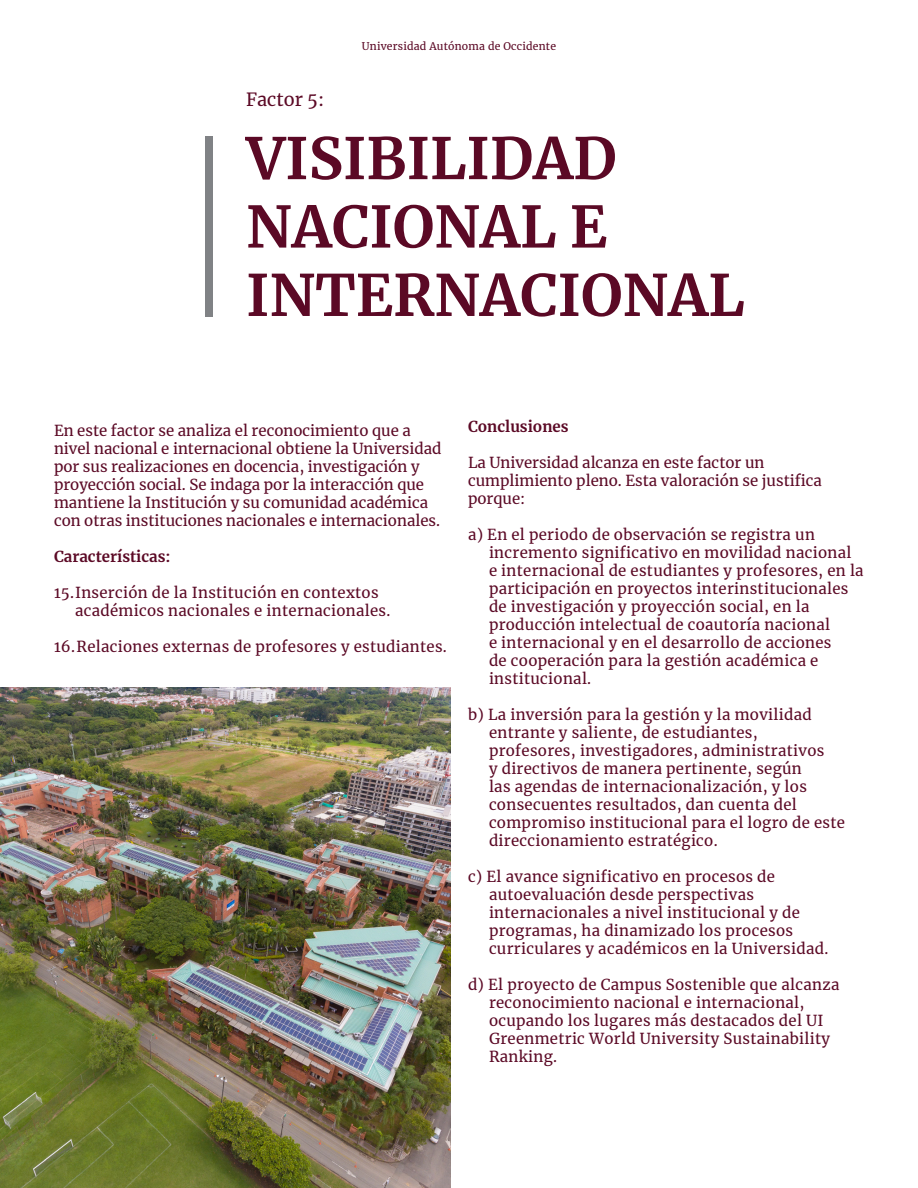
<style>
.page{position:relative;width:918px;height:1188px;background:#fff}
.page>*{position:absolute;margin:0;border:0;box-sizing:border-box;transform-origin:0 0}
.factores{font:700 57px/68.4px "Merriweather";color:#5b0925}
.t1{font:18px "Merriweather";color:#5b0925}
.TABULADOS{font:15px/18px "Merriweather";letter-spacing:.02em;color:#5b0925}
.TABULADOS-2{font:15px/18px "Merriweather";color:#5b0925}
.t2{font:700 15px "Merriweather";color:#5b0925}
.t3{font:10.5px "Merriweather";letter-spacing:.02em;color:#5b0925}
</style>
<div class="page">
<div style="left:205px;top:136px;width:8px;height:181px;background:#808285"></div>
<img style="left:0;top:687px;width:451px;height:501px">
<p class="t1" style="left:246px;top:87px;width:80px">Factor 5:</p>
<p class="t3" style="left:362px;top:39px;width:196px">Universidad Autónoma de Occidente</p>
<p class="factores" style="left:246px;top:123px;width:500px">VISIBILIDAD<br>NACIONAL E<br>INTERNACIONAL</p>
<p class="TABULADOS-2" style="left:54px;top:421px;width:389px">En este factor se analiza el reconocimiento que a nivel nacional e internacional obtiene la Universidad por sus realizaciones en docencia, investigación y proyección social. Se indaga por la interacción que mantiene la Institución y su comunidad académica con otras instituciones nacionales e internacionales.</p>
<p class="t2" style="left:54px;top:546px;width:118px">Características:</p>
<p class="TABULADOS" style="left:75px;top:583px;width:317px;text-indent:-21px">15.Inserción de la Institución en contextos académicos nacionales e internacionales.</p>
<p class="TABULADOS" style="left:54px;top:637px;width:394px">16.Relaciones externas de profesores y estudiantes.</p>
<p class="t2" style="left:468px;top:416px;width:102px">Conclusiones</p>
<p class="TABULADOS-2" style="left:468px;top:453px;width:355px">La Universidad alcanza en este factor un cumplimiento pleno. Esta valoración se justifica porque:</p>
<p class="TABULADOS" style="left:489px;top:525px;width:376px;text-indent:-21px">a) En el periodo de observación se registra un incremento significativo en movilidad nacional<br>e internacional de estudiantes y profesores, en la participación en proyectos interinstitucionales de investigación y proyección social, en la producción intelectual de coautoría nacional<br>e internacional y en el desarrollo de acciones<br>de cooperación para la gestión académica e institucional.</p>
<p class="TABULADOS" style="left:489px;top:705px;width:357px;text-indent:-21px">b) La inversión para la gestión y la movilidad entrante y saliente, de estudiantes, profesores, investigadores, administrativos<br>y directivos de manera pertinente, según<br>las agendas de internacionalización, y los consecuentes resultados, dan cuenta del compromiso institucional para el logro de este direccionamiento estratégico.</p>
<p class="TABULADOS" style="left:489px;top:867px;width:341px;text-indent:-21px">c) El avance significativo en procesos de autoevaluación desde perspectivas internacionales a nivel institucional y de programas, ha dinamizado los procesos curriculares y académicos en la Universidad.</p>
<p class="TABULADOS" style="left:489px;top:975px;width:352px;text-indent:-21px">d) El proyecto de Campus Sostenible que alcanza reconocimiento nacional e internacional, ocupando los lugares más destacados del UI Greenmetric World University Sustainability Ranking.</p>
</div>
